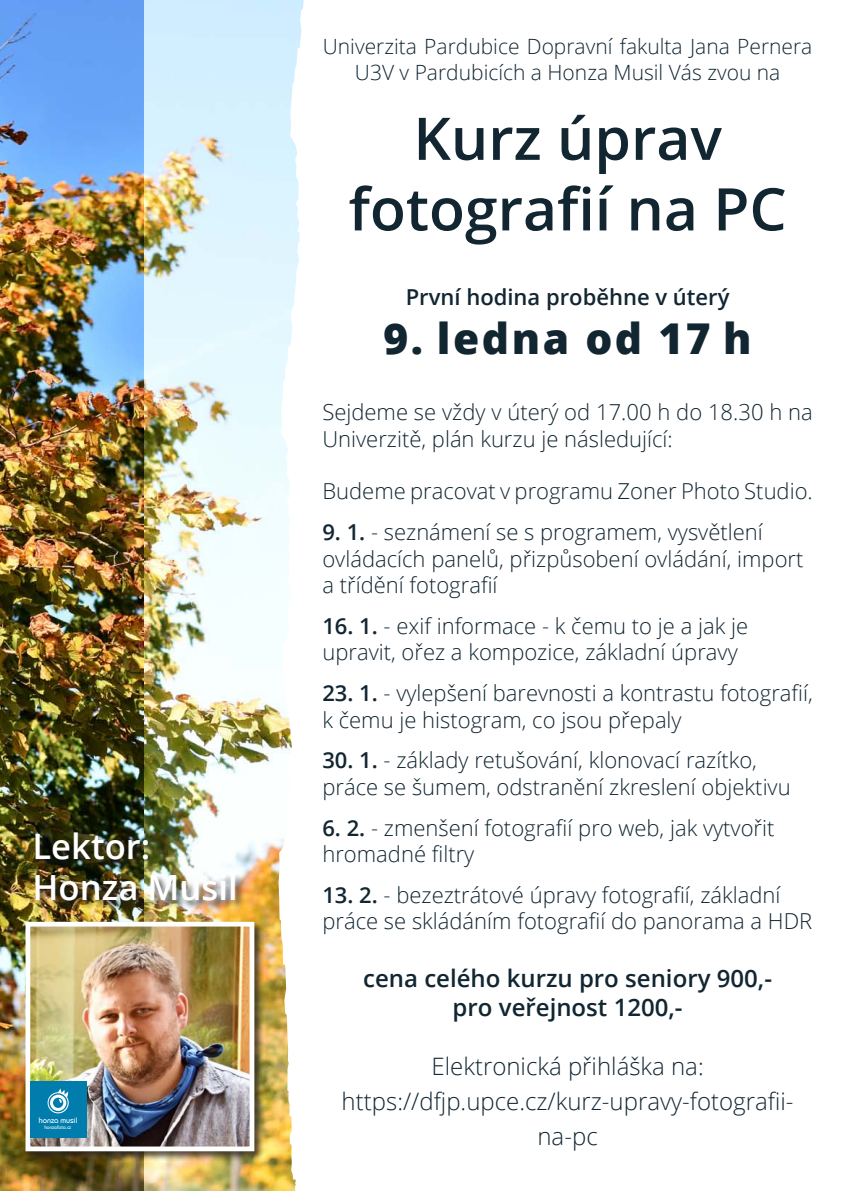
<style>
.page{position:relative;width:842px;height:1191px;background:#fff}
.page>*{position:absolute;margin:0;border:0;box-sizing:border-box;transform-origin:0 0}
.t1{font:600 58.8px/70.6px "Open Sans";color:#122632;text-align:center}
.t2{font:800 42.5px "Open Sans";letter-spacing:.06em;color:#122632}
.t3{font:600 34.7px/41.6px "Open Sans";color:#fff}
.t4{font:300 24px/35px "Open Sans";color:#122632;text-align:center}
.t5{font:600 24px/28.8px "Open Sans";color:#122632;text-align:center}
.t6{font:300 22px/26.4px "Open Sans";color:#122632}
.t7{font:600 22px "Open Sans";color:#122632}
.t8{font:300 21px/25.2px "Open Sans";color:#122632;text-align:center}
.t9{font:7.8px "Bahamas";color:#fff}
.t10{font:5.1px "Bahamas";color:#fff}
.s1{font-weight:600}
</style>
<div class="page">
<img style="left:143px;top:0;width:136px;height:1191px">
<img style="left:0;top:0;width:143px;height:1191px">
<svg style="left:279px;top:0;width:25px;height:1191px"></svg>
<div style="left:34px;top:831px;width:211px;height:79px;background:#231f20;opacity:.75"></div>
<div style="left:24px;top:920px;width:240px;height:241px;background:#231f20;opacity:.75"></div>
<img style="left:32px;top:927px;width:216px;height:218px">
<div style="left:26px;top:921px;width:228px;height:230px;border:5px solid #fff"></div>
<div style="left:30px;top:1081px;width:56px;height:56px;background:#007dac"></div>
<svg style="left:48px;top:1088px;width:21px;height:25px"></svg>
<h3 class="t3" style="left:33px;top:824px;width:207px">Lektor:<br>Honza Musil</h3>
<p class="t9" style="left:39px;top:1116px;width:40px">honza musil</p>
<p class="t10" style="left:44px;top:1124px;width:28px">honzafoto.cz</p>
<p class="t8" style="left:323px;top:34px;width:491px">Univerzita Pardubice Dopravní fakulta Jana Pernera<br>U3V v Pardubicích a Honza Musil Vás zvou na</p>
<h1 class="t1" style="left:349px;top:102px;width:440px">Kurz úprav fotografií na PC</h1>
<p class="t7" style="left:406px;top:281px;width:325px">První hodina proběhne v úterý</p>
<h2 class="t2" style="left:383px;top:306px;width:370px">9. ledna od 17 h</h2>
<p class="t6" style="left:322px;top:398px;width:492px">Sejdeme se vždy v úterý od 17.00 h do 18.30 h na<br>Univerzitě, plán kurzu je následující:</p>
<p class="t6" style="left:322px;top:477px;width:492px">Budeme pracovat v programu Zoner Photo Studio.</p>
<p class="t6" style="left:322px;top:518px;width:483px"><span class="s1">9. 1.</span> - seznámení se s programem, vysvětlení ovládacích panelů, přizpůsobení ovládání, import a třídění fotografií</p>
<p class="t6" style="left:322px;top:612px;width:427px"><span class="s1">16. 1.</span> - exif informace - k čemu to je a jak je upravit, ořez a kompozice, základní úpravy</p>
<p class="t6" style="left:322px;top:679px;width:492px"><span class="s1">23. 1.</span> - vylepšení barevnosti a kontrastu fotografií, k čemu je histogram, co jsou přepaly</p>
<p class="t6" style="left:322px;top:746px;width:470px"><span class="s1">30. 1.</span> - základy retušování, klonovací razítko, práce se šumem, odstranění zkreslení objektivu</p>
<p class="t6" style="left:322px;top:813px;width:454px"><span class="s1">6. 2.</span> - zmenšení fotografií pro web, jak vytvořit hromadné filtry</p>
<p class="t6" style="left:322px;top:881px;width:491px"><span class="s1">13. 2.</span> - bezeztrátové úpravy fotografií, základní práce se skládáním fotografií do panorama a HDR</p>
<p class="t5" style="left:363px;top:963px;width:410px">cena celého kurzu pro seniory 900,- pro veřejnost 1200,-</p>
<p class="t4" style="left:342px;top:1047px;width:453px">Elektronická přihláška na: https://dfjp.upce.cz/kurz-upravy-fotografii&shy;na-pc</p>
</div>
